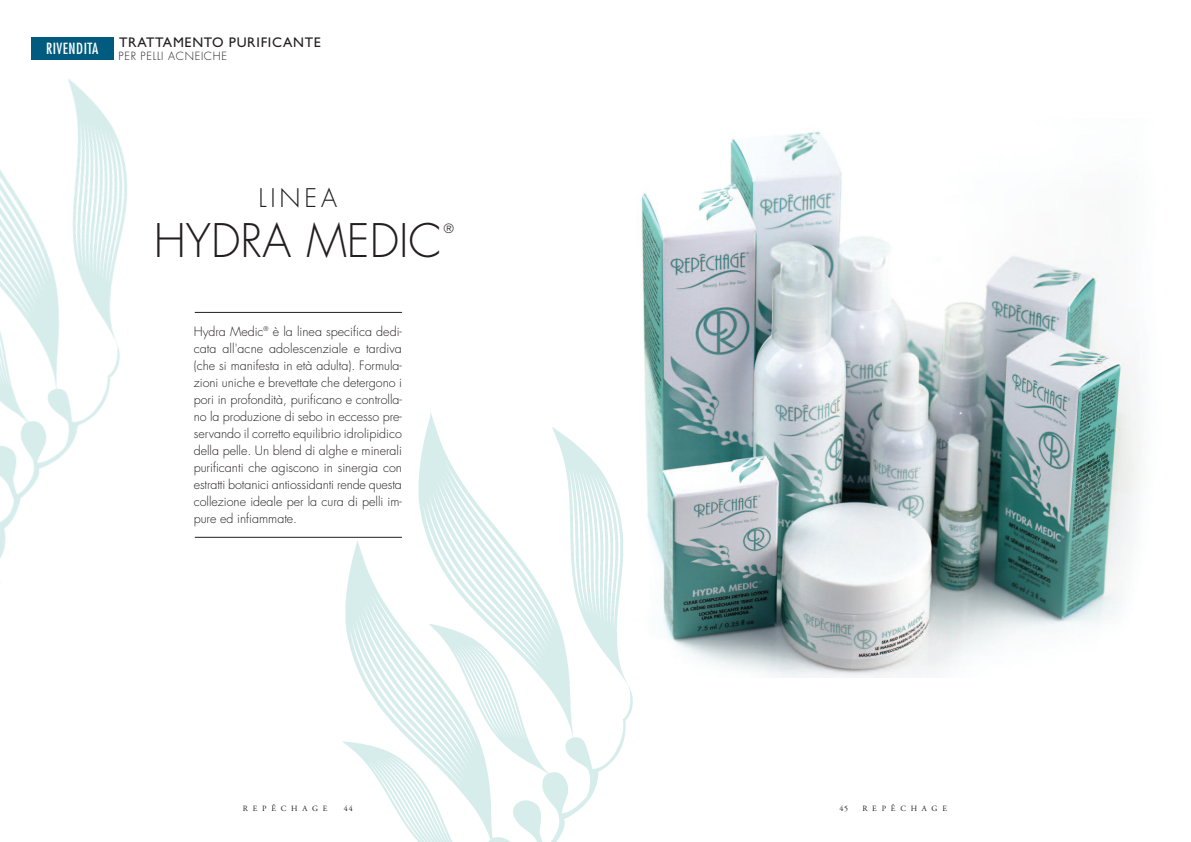
<style>
.page{position:relative;width:1191px;height:842px;background:#fff}
.page>*{position:absolute;margin:0;border:0;box-sizing:border-box;transform-origin:0 0}
.t1{font:300 45px "Futura Std";color:#231f20}
.t2{font:300 25px "Futura Std";letter-spacing:.155em;color:#231f20}
.t3{font:condensed 15px "Futura Std";letter-spacing:.035em;color:#fff}
.t4{font:14px "Gill Sans Std";letter-spacing:.05em;color:#231f20}
.t5{font:300 12.5px/17px "Futura Std";color:#231f20;text-align:justify}
.t6{font:300 11px "Futura Std";letter-spacing:.06em;color:#231f20}
.t7{font:8px "Adobe Garamond Pro";letter-spacing:.6em;color:#231f20}
</style>
<div class="page">
<img style="left:641px;top:131px;width:499px;height:547px">
<hr style="left:195px;top:537px;width:207px;height:1px;background:#231f20">
<hr style="left:195px;top:312px;width:207px;height:1px;background:#231f20">
<div style="left:31px;top:37px;width:82px;height:23px;background:#015b7f"></div>
<img style="left:336px;top:413px;width:403px;height:429px">
<img style="left:0;top:57px;width:128px;height:501px">
<p class="t3" style="left:46px;top:42px;width:54px">RIVENDITA</p>
<p class="t4" style="left:119px;top:37px;width:203px">TRATTAMENTO PURIFICANTE</p>
<p class="t6" style="left:118px;top:51px;width:110px">PER PELLI ACNEICHE</p>
<h2 class="t2" style="left:258px;top:187px;width:80px">LINEA</h2>
<h1 class="t1" style="left:154px;top:220px;width:290px">HYDRA MEDIC</h1>
<p class="t5" style="left:444px;top:220px;width:11px">®</p>
<p class="t5" style="left:194px;top:324px;width:210px">Hydra Medic<sup>®</sup> è la linea specifica dedi&shy;cata all'acne adolescenziale e tardiva (che si manifesta in età adulta). Formula&shy;zioni uniche e brevettate che detergono i pori in profondità, purificano e controlla&shy;no la produzione di sebo in eccesso pre&shy;servando il corretto equilibrio idrolipidico della pelle. Un blend di alghe e minerali purificanti che agiscono in sinergia con estratti botanici antiossidanti rende questa collezione ideale per la cura di pelli im&shy;pure ed infiammate.</p>
<p class="t7" style="left:243px;top:805px;width:86px">REPÊCHAGE</p>
<p class="t7" style="left:344px;top:805px;width:10px">44</p>
<p class="t7" style="left:839px;top:805px;width:10px">45</p>
<p class="t7" style="left:862px;top:805px;width:86px">REPÊCHAGE</p>
</div>
